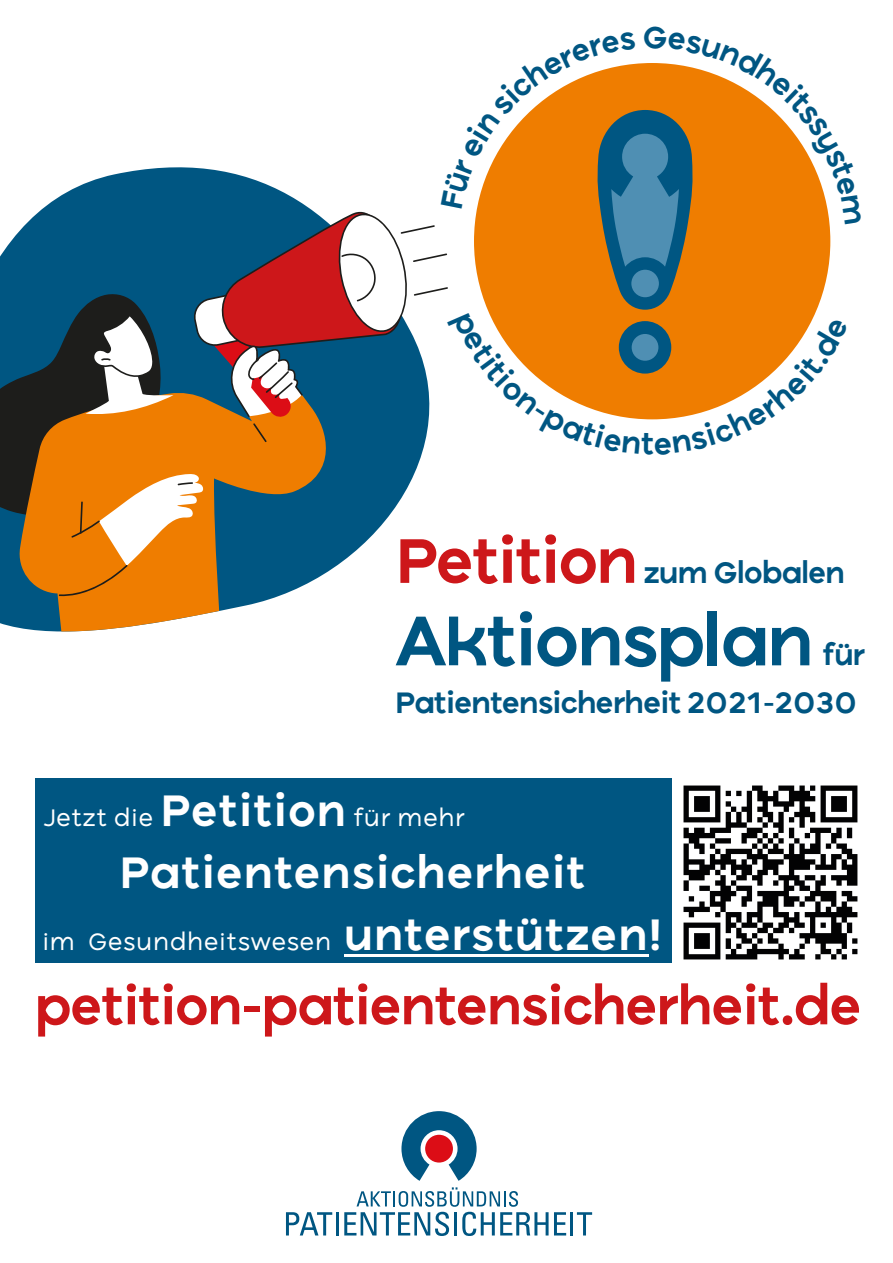
<style>
.page{position:relative;width:893px;height:1263px;background:#fff}
.page>*{position:absolute;margin:0;border:0;box-sizing:border-box;transform-origin:0 0}
.t1{font:700 70.57px "Ryker Text";color:#005682}
.t2{font:700 53.25px "Ryker Text";letter-spacing:.005em;color:#cd171a}
.t3{font:700 44.25px "Ryker Text";letter-spacing:.05em;color:#fff}
.t4{font:700 29.7px/47.8px "Ryker Text";color:#005682;text-align:right}
.t5{font:24px "Ryker Text";letter-spacing:.05em;color:#fff}
.s1{font-size:63.15px;color:#cd171a}
.s2{font-weight:700;font-size:44.25px}
</style>
<div class="page">
<div style="left:35px;top:779px;width:637px;height:184px;background:#005682"></div>
<hr style="left:345px;top:954px;width:304px;height:3px;background:#fff">
<svg style="left:286px;top:1212px;width:46px;height:23px"></svg>
<hr style="left:336px;top:1212px;width:3px;height:23px;background:#005682">
<hr style="left:570px;top:1212px;width:3px;height:23px;background:#005682">
<svg style="left:577px;top:1212px;width:15px;height:23px"></svg>
<svg style="left:344px;top:1187px;width:222px;height:49px"></svg>
<svg style="left:401px;top:1111px;width:76px;height:70px"></svg>
<div style="left:425px;top:1135px;width:28px;height:27px;background:#dc0d16;border-radius:50%"></div>
<img style="left:683px;top:785px;width:175px;height:175px">
<svg style="left:17px;top:596px;width:262px;height:36px"></svg>
<svg style="left:0;top:63px;width:831px;height:533px"></svg>
<p class="t4" style="left:395px;top:548px;width:451px"><span class="s1">Petition</span> zum Globalen</p>
<h1 class="t1" style="left:395px;top:599px;width:419px">Aktionsplan</h1>
<p class="t4" style="left:395px;top:631px;width:471px">für<br>Patientensicherheit 2021-2030</p>
<p class="t5" style="left:43px;top:804px;width:424px">Jetzt die <span class="s2">Petition</span> für mehr</p>
<h3 class="t3" style="left:119px;top:846px;width:467px">Patientensicherheit</h3>
<p class="t5" style="left:43px;top:928px;width:620px">im Gesundheitswesen <span class="s2">unterstützen!</span></p>
<h2 class="t2" style="left:35px;top:974px;width:827px">petition-patientensicherheit.de</h2>
</div>
